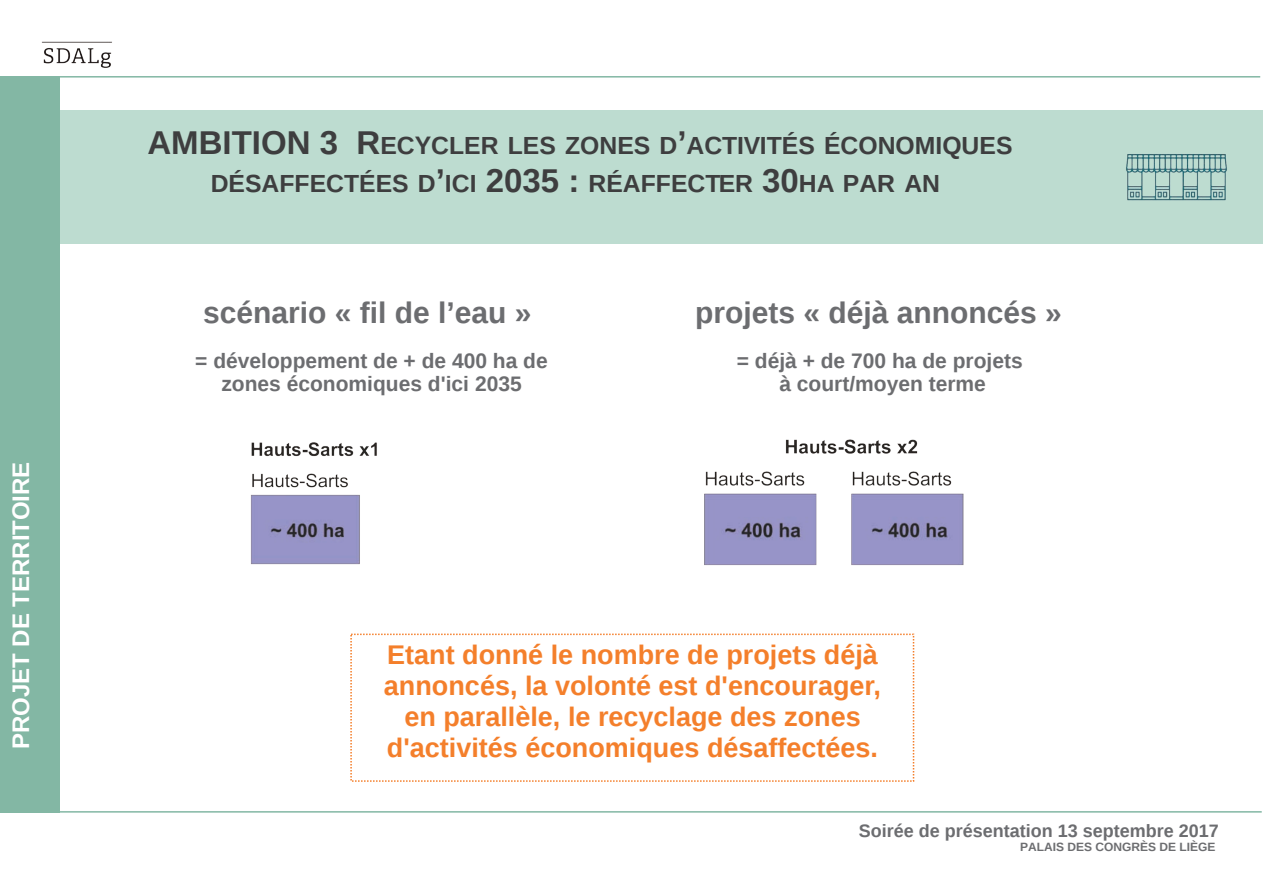
<style>
.page{position:relative;width:1263px;height:893px;background:#fff}
.page>*{position:absolute;margin:0;border:0;box-sizing:border-box;transform-origin:0 0}
.t1{font:700 30px "Liberation Sans";color:#6c6d70}
.t2{font:700 27px/31px "Liberation Sans";color:#f47f2b;text-align:center}
.t3{font:700 24.75px/38px "Liberation Sans";color:#3e3e3f;text-align:center}
.t4{font:700 24px "Liberation Sans";color:#fff}
.t5{font:700 21px/22.5px "Liberation Sans";color:#6c6d70;text-align:center}
.t6{font:700 18px "Liberation Sans";color:#6c6d70}
.t7{font:700 12px "Liberation Sans";color:#6c6d70}
.s1{font-size:33px}
</style>
<div class="page">
<img style="left:41px;top:41px;width:71px;height:27px">
<div style="left:52px;top:111px;width:1211px;height:133px;background:#bddcd0"></div>
<img style="left:250px;top:442px;width:127px;height:123px">
<img style="left:705px;top:439px;width:259px;height:126px">
<div style="left:0;top:77px;width:60px;height:736px;background:#83b7a4"></div>
<hr style="left:0;top:76px;width:1260px;height:2px;background:#83b7a4">
<hr style="left:1px;top:811px;width:1261px;height:2px;background:#83b7a4">
<img style="left:1126px;top:154px;width:101px;height:47px">
<p class="t4" style="left:8px;top:749px;width:289px;rotate:-90deg">PROJET DE TERRITOIRE</p>
<p class="t3" style="left:147px;top:126px;width:866px"><span class="s1">AMBITION 3 R</span>ECYCLER LES ZONES D<span class="s1">’</span>ACTIVITÉS ÉCONOMIQUES<br>DÉSAFFECTÉES D<span class="s1">’</span>ICI <span class="s1">2035 :</span> RÉAFFECTER <span class="s1">30</span>HA PAR AN</p>
<p class="t1" style="left:203px;top:296px;width:330px">scénario « fil de l’eau »</p>
<p class="t5" style="left:195px;top:350px;width:354px">= développement de + de 400 ha de zones économiques d'ici 2035</p>
<p class="t1" style="left:695px;top:296px;width:368px">projets « déjà annoncés »</p>
<p class="t5" style="left:737px;top:350px;width:287px">= déjà + de 700 ha de projets à court/moyen terme</p>
<p class="t2" style="left:384px;top:639px;width:499px">Etant donné le nombre de projets déjà annoncés, la volonté est d'encourager, en parallèle, le recyclage des zones d'activités économiques désaffectées.</p>
<p class="t6" style="left:859px;top:820px;width:362px">Soirée de présentation 13 septembre 2017</p>
<p class="t7" style="left:1020px;top:840px;width:197px">PALAIS DES CONGRÈS DE LIÈGE</p>
</div>
